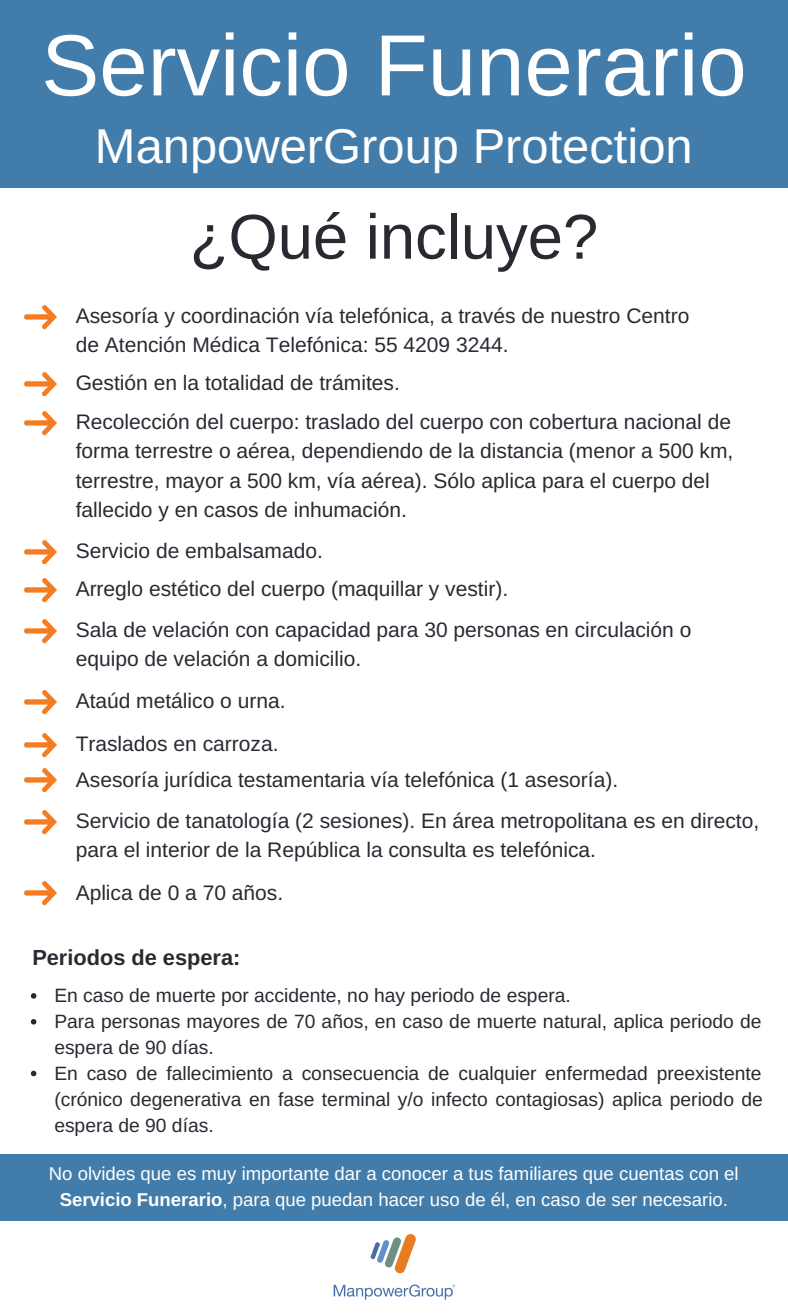
<style>
.page{position:relative;width:788px;height:1313px;background:#fff}
.page>*{position:absolute;margin:0;border:0;box-sizing:border-box;transform-origin:0 0}
.t1{font:86.8px "Arimo";color:#fff}
.t2{font:63.35px "Arimo";color:#282a32}
.t3{font:48.82px "Arimo";color:#fff}
.t4{font:700 21.7px "Arimo";color:#282a32}
.t5{font:21px/29.2px "Arimo";color:#282a32}
.t6{font:19.25px/25.9px "Arimo";color:#282a32}
.t7{font:18.55px/25.6px "Arimo";color:#fff;text-align:center}
.s1{font-weight:700}
</style>
<div class="page">
<div style="left:0;top:0;width:788px;height:188px;background:#427caa"></div>
<img style="left:333px;top:1234px;width:121px;height:65px">
<div style="left:0;top:1153px;width:787px;height:67px;background:#427caa"></div>
<img style="left:24px;top:690px;width:33px;height:24px">
<svg style="left:31px;top:993px;width:5px;height:5px"></svg>
<svg style="left:31px;top:1019px;width:5px;height:5px"></svg>
<svg style="left:31px;top:1070px;width:5px;height:6px"></svg>
<img style="left:24px;top:540px;width:33px;height:24px">
<img style="left:24px;top:578px;width:33px;height:24px">
<img style="left:24px;top:619px;width:33px;height:24px">
<img style="left:24px;top:733px;width:33px;height:24px">
<img style="left:24px;top:768px;width:33px;height:24px">
<img style="left:24px;top:810px;width:33px;height:24px">
<img style="left:24px;top:881px;width:33px;height:25px">
<img style="left:24px;top:305px;width:33px;height:24px">
<img style="left:24px;top:372px;width:33px;height:24px">
<img style="left:24px;top:411px;width:33px;height:24px">
<h1 class="t1" style="left:41px;top:17px;width:706px">Servicio Funerario</h1>
<h3 class="t3" style="left:95px;top:119px;width:599px">ManpowerGroup Protection</h3>
<h2 class="t2" style="left:190px;top:201px;width:410px">¿Qué incluye?</h2>
<p class="t5" style="left:76px;top:301px;width:615px">Asesoría y coordinación vía telefónica, a través de nuestro Centro de Atención Médica Telefónica: 55 4209 3244.</p>
<p class="t5" style="left:76px;top:368px;width:325px">Gestión en la totalidad de trámites.</p>
<p class="t5" style="left:76px;top:407px;width:659px">Recolección del cuerpo: traslado del cuerpo con cobertura nacional de forma terrestre o aérea, dependiendo de la distancia (menor a 500 km, terrestre, mayor a 500 km, vía aérea). Sólo aplica para el cuerpo del fallecido y en casos de inhumación.</p>
<p class="t5" style="left:76px;top:531px;width:434px;line-height:38.3px">Servicio de embalsamado.<br>Arreglo estético del cuerpo (maquillar y vestir).</p>
<p class="t5" style="left:76px;top:615px;width:617px">Sala de velación con capacidad para 30 personas en circulación o equipo de velación a domicilio.</p>
<p class="t5" style="left:76px;top:680px;width:211px;line-height:42.7px">Ataúd metálico o urna.<br>Traslados en carroza.</p>
<p class="t5" style="left:76px;top:758px;width:684px;line-height:41.6px">Asesoría jurídica testamentaria vía telefónica (1 asesoría).<br>Servicio de tanatología (2 sesiones). En área metropolitana es en directo,</p>
<p class="t5" style="left:76px;top:835px;width:521px">para el interior de la República la consulta es telefónica.</p>
<p class="t5" style="left:76px;top:877px;width:209px">Aplica de 0 a 70 años.</p>
<p class="t4" style="left:32px;top:945px;width:209px">Periodos de espera:</p>
<p class="t6" style="left:54px;top:982px;width:710px">En caso de muerte por accidente, no hay periodo de espera.<br>Para personas mayores de 70 años, en caso de muerte natural, aplica periodo de espera de 90 días.<br>En caso de fallecimiento a consecuencia de cualquier enfermedad preexistente (crónico degenerativa en fase terminal y/o infecto contagiosas) aplica periodo de espera de 90 días.</p>
<p class="t7" style="left:49px;top:1160px;width:691px">No olvides que es muy importante dar a conocer a tus familiares que cuentas con el<br><span class="s1">Servicio Funerario</span>, para que puedan hacer uso de él, en caso de ser necesario.</p>
</div>
